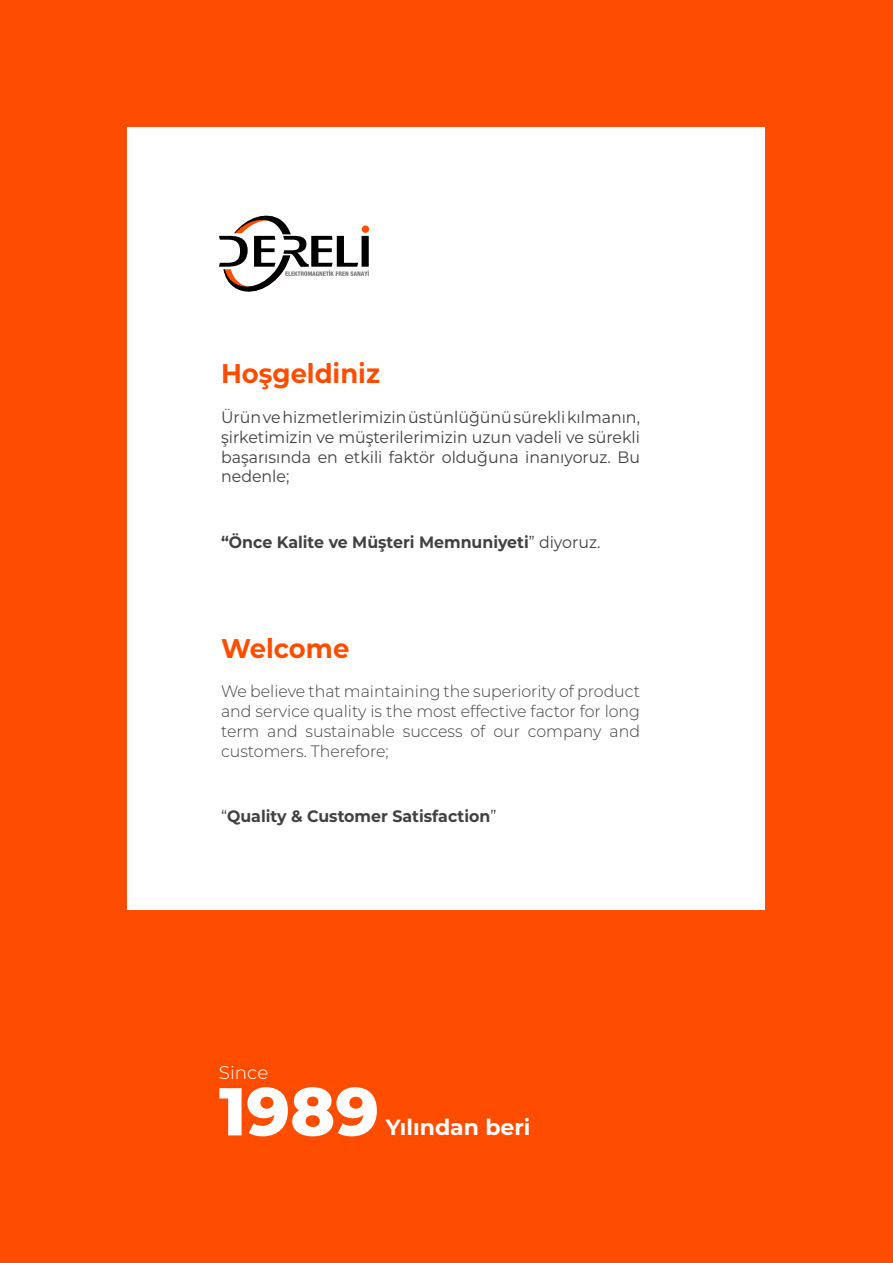
<style>
.page{position:relative;width:893px;height:1263px;background:#ff4d00}
.page>*{position:absolute;margin:0;border:0;box-sizing:border-box;transform-origin:0 0}
.t1{font:800 67.5px "Montserrat";color:#fff}
.t2{font:700 27px "Montserrat";color:#ff4d00;scale:.96 1}
.t3{font:700 22.05px "Montserrat";color:#fff}
.t4{font:300 18.3px "Montserrat";color:#fff}
.t5{font:300 16.5px/19.8px "Montserrat";color:#414042;text-align:justify;scale:.96 1}
.t6{font:16.5px/19.8px "Montserrat";color:#414042;text-align:justify;scale:.96 1}
.t7{font:700 16.5px "Montserrat";color:#414042;scale:.96 1}
.s1{font-weight:400}
</style>
<div class="page">
<div style="left:128px;top:128px;width:637px;height:782px;background:#fff"></div>
<svg style="left:219px;top:215px;width:150px;height:77px"></svg>
<div style="left:362px;top:225px;width:7px;height:8px;background:#ff4d00;border-radius:50%"></div>
<h2 class="t2" style="left:221px;top:354px;width:167px">Hoşgeldiniz</h2>
<p class="t6" style="left:221px;top:407px;width:438px">Ürün ve hizmetlerimizin üstünlüğünü sürekli kılmanın, şirketimizin ve müşterilerimizin uzun vadeli ve sürekli başarısında en etkili faktör olduğuna inanıyoruz. Bu nedenle;</p>
<p class="t7" style="left:221px;top:530px;width:397px">“Önce Kalite ve Müşteri Memnuniyeti<span class="s1">” diyoruz.</span></p>
<h2 class="t2" style="left:221px;top:629px;width:135px">Welcome</h2>
<p class="t5" style="left:221px;top:681px;width:438px">We believe that maintaining the superiority of product and service quality is the most effective factor for long term and sustainable success of our company and customers. Therefore;</p>
<p class="t7" style="left:221px;top:804px;width:288px"><span class="s1">“</span>Quality &amp; Customer Satisfaction<span class="s1">”</span></p>
<p class="t4" style="left:219px;top:1060px;width:51px">Since</p>
<h1 class="t1" style="left:219px;top:1062px;width:162px">1989</h1>
<h3 class="t3" style="left:386px;top:1111px;width:146px">Yılından beri</h3>
</div>
